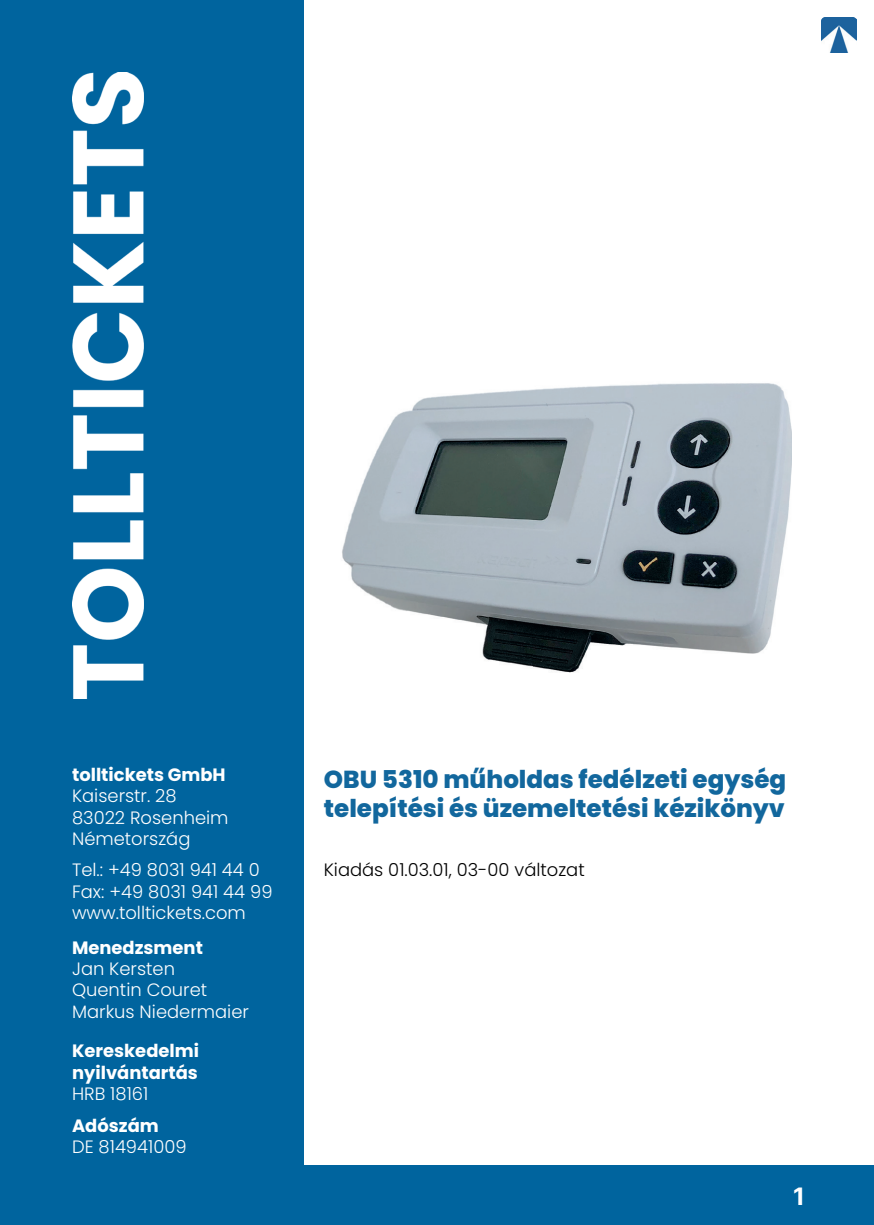
<style>
.page{position:relative;width:874px;height:1225px;background:#fff}
.page>*{position:absolute;margin:0;border:0;box-sizing:border-box;transform-origin:0 0}
.t1{font:800 24.6px/29.4px "Poppins";color:#12679d}
.t2{font:24px "Inter";color:#fff}
.t3{font:300 17.8px/21.4px "Poppins";color:#fff}
.t4{font:700 17.8px/21.4px "Poppins";color:#fff}
.t5{font:300 17.8px "Poppins";color:#000001}
</style>
<div class="page">
<div style="left:0;top:1165px;width:873px;height:60px;background:#00649e"></div>
<img style="left:821px;top:17px;width:35px;height:35px">
<img style="left:303px;top:317px;width:488px;height:381px">
<div style="left:0;top:0;width:303px;height:1225px;background:#00649e"></div>
<img style="left:72px;top:72px;width:71px;height:626px">
<p class="t4" style="left:72px;top:764px;width:155px">tolltickets GmbH</p>
<p class="t3" style="left:72px;top:785px;width:158px">Kaiserstr. 28<br>83022 Rosenheim<br>Németország</p>
<h1 class="t1" style="left:324px;top:764px;width:463px">OBU 5310 műholdas fedélzeti egység telepítési és üzemeltetési kézikönyv</h1>
<p class="t3" style="left:72px;top:859px;width:202px">Tel.: +49 8031 941 44 0<br>Fax: +49 8031 941 44 99 www.tolltickets.com</p>
<p class="t5" style="left:323px;top:859px;width:262px">Kiadás 01.03.01, 03-00 változat</p>
<p class="t4" style="left:72px;top:936px;width:132px">Menedzsment</p>
<p class="t3" style="left:72px;top:958px;width:178px">Jan Kersten<br>Quentin Couret<br>Markus Niedermaier</p>
<p class="t4" style="left:72px;top:1040px;width:128px">Kereskedelmi nyilvántartás</p>
<p class="t3" style="left:72px;top:1083px;width:78px">HRB 18161</p>
<p class="t4" style="left:72px;top:1114px;width:88px">Adószám</p>
<p class="t3" style="left:72px;top:1136px;width:116px">DE 814941009</p>
<h2 class="t2" style="left:792px;top:1179px;width:13px">1</h2>
</div>
